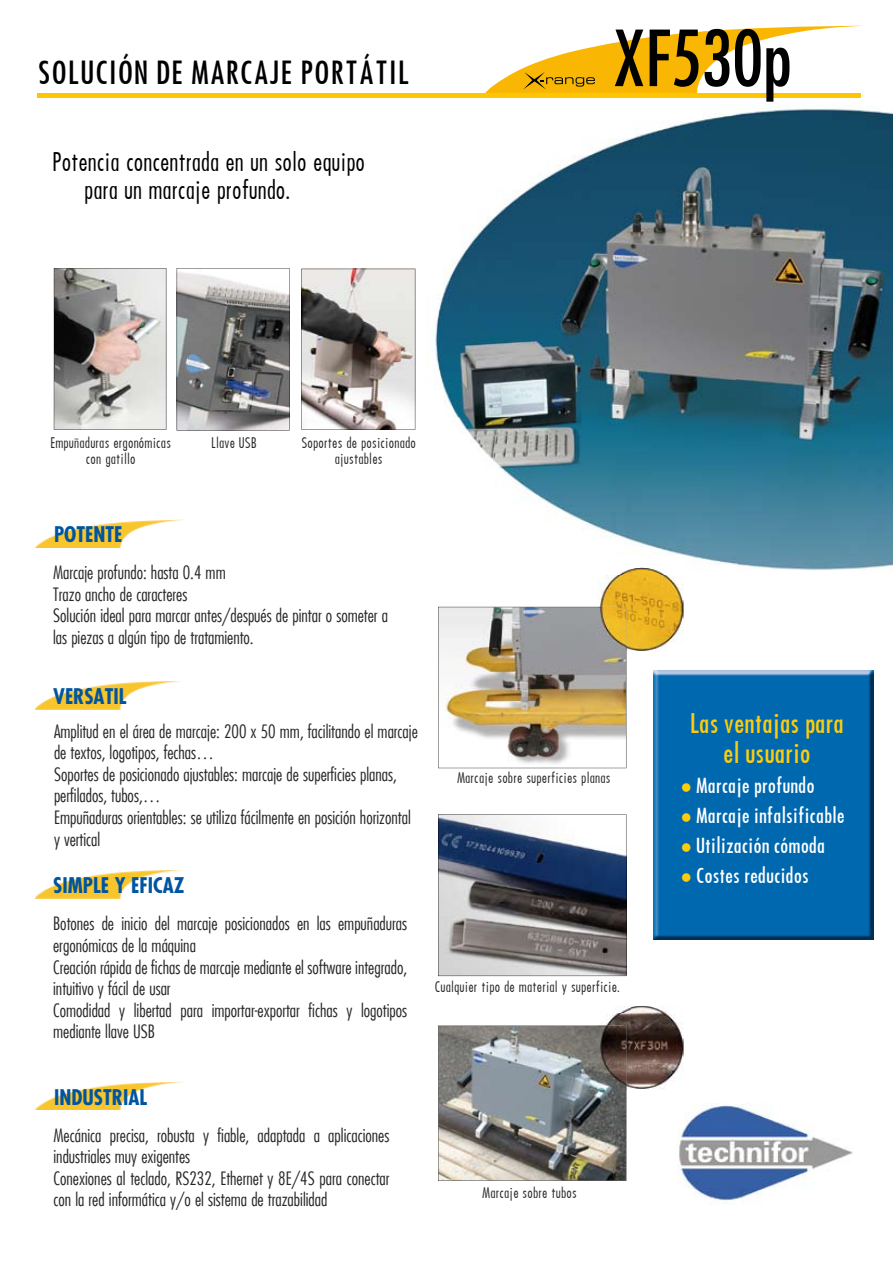
<style>
.page{position:relative;width:893px;height:1263px;background:#fff}
.page>*{position:absolute;margin:0;border:0;box-sizing:border-box;transform-origin:0 0}
.t1{font:condensed 75px "Futura LT";color:#000}
.t2{font:30px "Futura Cond Demi";letter-spacing:.04em;color:#000}
.t3{font:25.5px/30px "Futura Cond Demi";color:#fecc0b;text-align:center}
.t4{font:500 23.7px/28.5px "Futura Cond";color:#000}
.t5{font:700 condensed 21px "Futura";color:#0055a0}
.t6{font:19.5px "Futura Cond Demi";color:#fff}
.t7{font:300 condensed 18px/21.6px "Futura LT";color:#28282a}
.t8{font:500 13.5px/16.2px "Futura Cond";letter-spacing:.015em;color:#28282a;text-align:center}
.s1{font-family:"Verdana";color:#fecc0b}
</style>
<div class="page">
<img style="left:653px;top:670px;width:220px;height:270px">
<svg style="left:484px;top:26px;width:377px;height:68px"></svg>
<img style="left:35px;top:520px;width:147px;height:28px">
<img style="left:35px;top:681px;width:147px;height:28px">
<img style="left:35px;top:870px;width:147px;height:28px">
<img style="left:35px;top:1082px;width:147px;height:28px">
<hr style="left:38px;top:94px;width:823px;height:4px;background:#fdc600">
<img style="left:678px;top:1103px;width:175px;height:100px">
<svg style="left:54px;top:268px;width:112px;height:162px;background:#aca9a6"></svg>
<svg style="left:177px;top:268px;width:113px;height:162px;background:#8a8b8c"></svg>
<svg style="left:438px;top:814px;width:188px;height:162px;background:#757a86"></svg>
<img style="left:438px;top:1026px;width:188px;height:155px">
<img style="left:597px;top:1006px;width:87px;height:84px">
<img style="left:597px;top:1006px;width:33px;height:6px">
<img style="left:597px;top:1026px;width:29px;height:64px">
<img style="left:435px;top:108px;width:458px;height:462px">
<img style="left:438px;top:607px;width:188px;height:161px">
<svg style="left:301px;top:269px;width:114px;height:161px;background:#b2aca9"></svg>
<img style="left:597px;top:567px;width:87px;height:84px">
<img style="left:597px;top:607px;width:29px;height:44px">
<h2 class="t2" style="left:38px;top:54px;width:373px">SOLUCIÓN DE MARCAJE PORTÁTIL</h2>
<h3 class="t4" style="left:84px;top:147px;width:282px;text-indent:-32px">Potencia concentrada en un solo equipo para un marcaje profundo.</h3>
<h1 class="t1" style="left:613px;top:13px;width:180px">XF530p</h1>
<p class="t8" style="left:51px;top:435px;width:122px">Empuñaduras ergonómicas con gatillo</p>
<p class="t8" style="left:301px;top:435px;width:116px">Soportes de posicionado ajustables</p>
<p class="t8" style="left:211px;top:435px;width:47px">Llave USB</p>
<p class="t5" style="left:54px;top:521px;width:70px">POTENTE</p>
<p class="t7" style="left:53px;top:561px;width:336px">Marcaje profundo: hasta 0.4 mm<br>Trazo ancho de caracteres<br>Solución ideal para marcar antes/después de pintar o someter a las piezas a algún tipo de tratamiento.</p>
<p class="t5" style="left:53px;top:682px;width:75px">VERSATIL</p>
<p class="t7" style="left:54px;top:720px;width:365px">Amplitud en el área de marcaje: 200 x 50 mm, facilitando el marcaje de textos, logotipos, fechas…<br>Soportes de posicionado ajustables: marcaje de superficies planas, perfilados, tubos,…<br>Empuñaduras orientables: se utiliza fácilmente en posición horizontal y vertical</p>
<p class="t5" style="left:53px;top:872px;width:133px">SIMPLE Y EFICAZ</p>
<p class="t7" style="left:53px;top:913px;width:356px">Botones de inicio del marcaje posicionados en las empuñaduras ergonómicas de la máquina<br>Creación rápida de fichas de marcaje mediante el software integrado, intuitivo y fácil de usar<br>Comodidad y libertad para importar-exportar fichas y logotipos mediante llave USB</p>
<p class="t8" style="left:457px;top:770px;width:155px">Marcaje sobre superficies planas</p>
<p class="t8" style="left:435px;top:979px;width:187px">Cualquier tipo de material y superficie.</p>
<p class="t5" style="left:54px;top:1083px;width:95px">INDUSTRIAL</p>
<p class="t7" style="left:54px;top:1124px;width:337px">Mecánica precisa, robusta y fiable, adaptada a aplicaciones industriales muy exigentes<br>Conexiones al teclado, RS232, Ethernet y 8E/4S para conectar con la red informática y/o el sistema de trazabilidad</p>
<p class="t8" style="left:482px;top:1184px;width:96px">Marcaje sobre tubos</p>
<h3 class="t3" style="left:690px;top:707px;width:156px">Las ventajas para el usuario</h3>
<p class="t6" style="left:680px;top:772px;width:136px"><span class="s1">●</span> Marcaje profundo</p>
<p class="t6" style="left:680px;top:802px;width:166px"><span class="s1">●</span> Marcaje infalsificable</p>
<p class="t6" style="left:680px;top:832px;width:146px"><span class="s1">●</span> Utilización cómoda</p>
<p class="t6" style="left:680px;top:862px;width:130px"><span class="s1">●</span> Costes reducidos</p>
</div>
